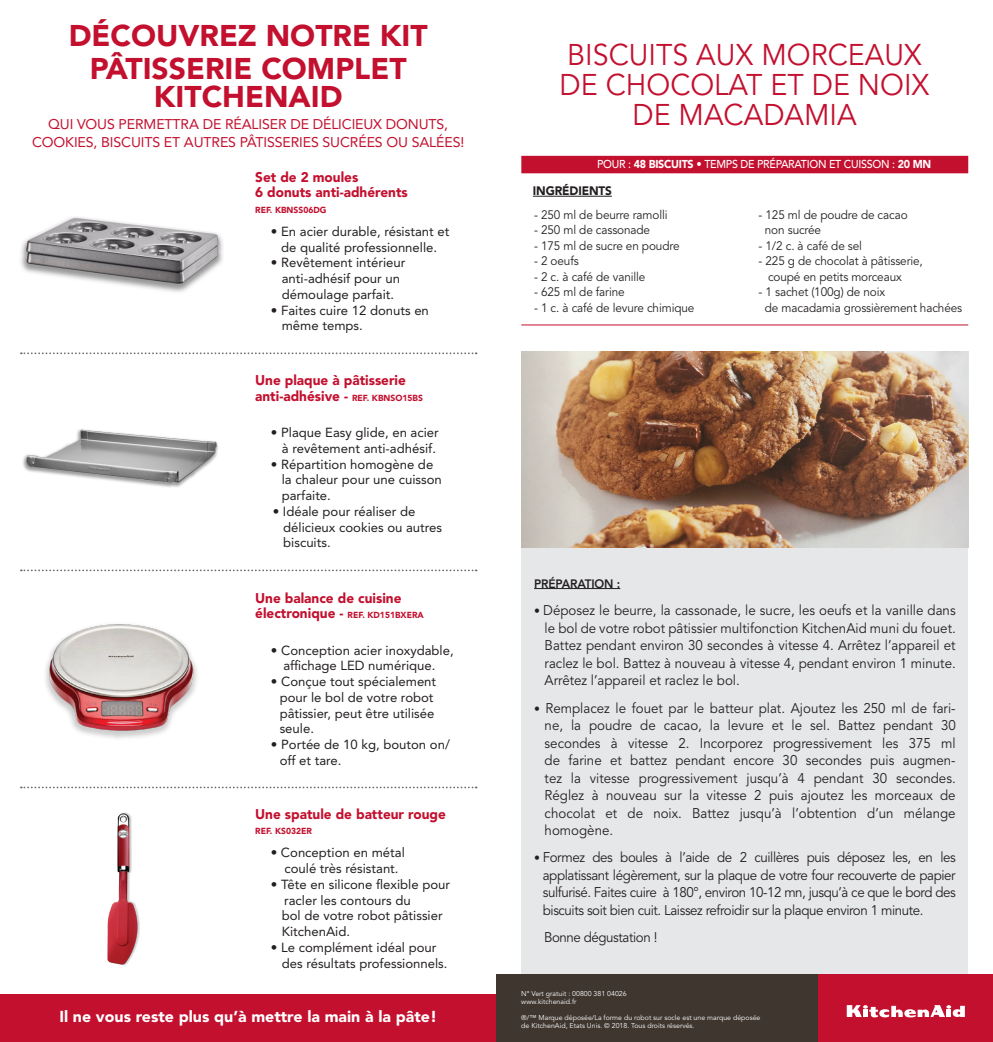
<style>
.page{position:relative;width:993px;height:1042px;background:#fff}
.page>*{position:absolute;margin:0;border:0;box-sizing:border-box;transform-origin:0 0}
.t1{font:29.75px/29.8px "Avenir LT Std";color:#c3102f;text-align:center;scale:.96 1}
.t2{font:900 29.75px/32.9px "Avenir LT Std";color:#c3102f;text-align:center}
.t3{font:900 15.75px "Avenir LT Std";color:#fff}
.t4{font:14px/17.5px "Avenir LT Std";color:#231f20;text-align:justify;scale:.95 1}
.t5{font:900 14px/15.8px "Avenir LT Std";color:#c3102f}
.t6{font:14px/17.5px "Avenir LT Std";letter-spacing:-.01em;color:#c3102f;text-align:center}
.t7{font:14px "Avenir LT Std";letter-spacing:-.03em;color:#231f20;scale:.95 1}
.t8{font:13.12px/15.8px "Avenir LT Std";color:#231f20}
.t9{font:12.25px/15.4px "Avenir LT Std";letter-spacing:-.01em;color:#231f20;scale:.96 1}
.t10{font:800 12.25px "Avenir";letter-spacing:-.01em;color:#231f20;scale:.96 1}
.t11{font:900 12.25px "Avenir LT Std";letter-spacing:-.01em;color:#231f20;scale:.96 1}
.t12{font:500 11.38px "Avenir LT Std";letter-spacing:-.025em;color:#fff;scale:.94 1}
.t13{font:900 8.75px "Avenir LT Std";color:#c3102f}
.t14{font:7px/7.9px "Avenir LT Std";color:#fff}
.s1{font-weight:900}
.s2{font-size:8.75px}
.s3{font-size:14px}
.s4{font-size:12.25px}
</style>
<div class="page">
<img style="left:21px;top:217px;width:202px;height:75px">
<img style="left:23px;top:429px;width:196px;height:59px">
<img style="left:107px;top:812px;width:33px;height:154px">
<div style="left:0;top:994px;width:496px;height:48px;background:#c3102f"></div>
<svg style="left:21px;top:352px;width:455px;height:2px"></svg>
<svg style="left:21px;top:569px;width:455px;height:2px"></svg>
<svg style="left:21px;top:786px;width:455px;height:2px"></svg>
<img style="left:45px;top:624px;width:152px;height:115px">
<div style="left:521px;top:535px;width:446px;height:476px;background:#e6e7e9"></div>
<div style="left:496px;top:975px;width:322px;height:67px;background:#3f3630"></div>
<div style="left:818px;top:975px;width:174px;height:67px;background:#c3102f"></div>
<svg style="left:846px;top:1005px;width:118px;height:12px"></svg>
<hr style="left:534px;top:588px;width:86px;height:1px;background:#231f20">
<hr style="left:532px;top:196px;width:79px;height:1px;background:#231f20">
<div style="left:521px;top:156px;width:446px;height:17px;background:#c3102f"></div>
<hr style="left:521px;top:325px;width:446px;height:1px;background:#c3102f">
<img style="left:521px;top:351px;width:446px;height:197px">
<p class="t2" style="left:69px;top:19px;width:360px">DÉCOUVREZ NOTRE KIT<br>PÂTISSERIE COMPLET</p>
<p class="t2" style="left:154px;top:80px;width:190px">KITCHENAID</p>
<p class="t6" style="left:32px;top:116px;width:433px">QUI VOUS PERMETTRA DE RÉALISER DE DÉLICIEUX DONUTS,<br>COOKIES, BISCUITS ET AUTRES PÂTISSERIES SUCRÉES OU SALÉES!</p>
<p class="t5" style="left:255px;top:169px;width:154px">Set de 2 moules<br>6 donuts anti-adhérents</p>
<p class="t13" style="left:255px;top:204px;width:73px">REF. KBNSS06DG</p>
<p class="t8" style="left:271px;top:224px;width:180px;text-align:center"><span class="s1">•</span> En acier durable, résistant et de qualité professionnelle.</p>
<p class="t8" style="left:271px;top:255px;width:136px;text-align:center"><span class="s1">•</span> Revêtement intérieur anti-adhésif pour un démoulage parfait.</p>
<p class="t8" style="left:282px;top:302px;width:149px;text-indent:-11px"><span class="s1">•</span> Faites cuire 12 donuts en même temps.</p>
<p class="t5" style="left:255px;top:372px;width:169px">Une plaque à pâtisserie anti-adhésive - <span class="s2">REF. KBNSO15BS</span></p>
<p class="t8" style="left:271px;top:425px;width:169px;text-align:right"><span class="s1">•</span> Plaque Easy glide, en acier à revêtement anti-adhésif.</p>
<p class="t8" style="left:282px;top:456px;width:162px;text-indent:-11px"><span class="s1">•</span> Répartition homogène de la chaleur pour une cuisson parfaite.</p>
<p class="t8" style="left:283px;top:503px;width:160px;text-indent:-10px"><span class="s1">•</span> Idéale pour réaliser de délicieux cookies ou autres biscuits.</p>
<p class="t5" style="left:255px;top:590px;width:148px">Une balance de cuisine</p>
<p class="t13" style="left:255px;top:610px;width:170px"><span class="s3">électronique -</span> REF. KD151BXERA</p>
<p class="t8" style="left:271px;top:642px;width:184px;text-align:center"><span class="s1">•</span> Conception acier inoxydable, affichage LED numérique.</p>
<p class="t8" style="left:279px;top:674px;width:158px;text-indent:-9px"><span class="s1">•</span> Conçue tout spécialement pour le bol de votre robot pâtissier, peut être utilisée seule.</p>
<p class="t8" style="left:279px;top:737px;width:172px;text-indent:-9px"><span class="s1">•</span> Portée de 10 kg, bouton on/ off et tare.</p>
<p class="t5" style="left:255px;top:806px;width:192px">Une spatule de batteur rouge</p>
<p class="t13" style="left:255px;top:825px;width:58px">REF. KS032ER</p>
<p class="t8" style="left:271px;top:844px;width:136px;text-align:center"><span class="s1">•</span> Conception en métal coulé très résistant.</p>
<p class="t8" style="left:282px;top:876px;width:170px;text-indent:-11px"><span class="s1">•</span> Tête en silicone flexible pour racler les contours du<br>bol de votre robot pâtissier<br>KitchenAid.</p>
<p class="t8" style="left:282px;top:939px;width:167px;text-indent:-11px"><span class="s1">•</span> Le complément idéal pour des résultats professionnels.</p>
<p class="t3" style="left:59px;top:1006px;width:379px">Il ne vous reste plus qu’à mettre la main à la pâte!</p>
<p class="t1" style="left:559px;top:41px;width:387px">BISCUITS AUX MORCEAUX<br>DE CHOCOLAT ET DE NOIX<br>DE MACADAMIA</p>
<p class="t12" style="left:597px;top:157px;width:357px">POUR : <span class="s1">48 BISCUITS •</span> TEMPS DE PRÉPARATION ET CUISSON : <span class="s1">20 MN</span></p>
<p class="t11" style="left:532px;top:183px;width:84px">INGRÉDIENTS</p>
<p class="t9" style="left:534px;top:207px;width:140px">- 250 ml de beurre ramolli</p>
<p class="t9" style="left:534px;top:223px;width:122px">- 250 ml de cassonade</p>
<p class="t9" style="left:534px;top:238px;width:153px">- 175 ml de sucre en poudre</p>
<p class="t9" style="left:534px;top:254px;width:48px">- 2 oeufs</p>
<p class="t9" style="left:534px;top:269px;width:117px">- 2 c. à café de vanille</p>
<p class="t9" style="left:534px;top:285px;width:96px">- 625 ml de farine</p>
<p class="t9" style="left:534px;top:300px;width:168px">- 1 c. à café de levure chimique</p>
<p class="t9" style="left:764px;top:207px;width:150px;text-indent:-6px">- 125 ml de poudre de cacao non sucrée</p>
<p class="t9" style="left:758px;top:238px;width:109px">- 1/2 c. à café de sel</p>
<p class="t9" style="left:767px;top:254px;width:163px;text-indent:-9px">- 225 g de chocolat à pâtisserie, coupé en petits morceaux</p>
<p class="t9" style="left:764px;top:285px;width:207px;text-indent:-6px">- 1 sachet (100g) de noix<br>de macadamia grossièrement hachées</p>
<p class="t10" style="left:534px;top:574px;width:91px">PRÉPARATION :</p>
<p class="t4" style="left:544px;top:602px;width:434px;text-indent:-10px"><span class="s4">•</span> Déposez le beurre, la cassonade, le sucre, les oeufs et la vanille dans le bol de votre robot pâtissier multifonction KitchenAid muni du fouet.<br>Battez pendant environ 30 secondes à vitesse 4. Arrêtez l’appareil et raclez le bol. Battez à nouveau à vitesse 4, pendant environ 1 minute.<br>Arrêtez l’appareil et raclez le bol.</p>
<p class="t4" style="left:544px;top:699px;width:434px;text-indent:-10px"><span class="s4">•</span> Remplacez le fouet par le batteur plat. Ajoutez les 250 ml de fari&shy;ne, la poudre de cacao, la levure et le sel. Battez pendant 30 secondes à vitesse 2. Incorporez progressivement les 375 ml de farine et battez pendant encore 30 secondes puis augmen&shy;tez la vitesse progressivement jusqu’à 4 pendant 30 secondes.<br>Réglez à nouveau sur la vitesse 2 puis ajoutez les morceaux de chocolat et de noix. Battez jusqu’à l’obtention d’un mélange homogène.</p>
<p class="t4" style="left:542px;top:849px;width:436px;text-indent:-9px"><span class="s4">•</span> Formez des boules à l’aide de 2 cuillères puis déposez les, en les applatissant légèrement, sur la plaque de votre four recouverte de papier sulfurisé. Faites cuire à 180°, environ 10-12 mn, jusqu’à ce que le bord des biscuits soit bien cuit. Laissez refroidir sur la plaque environ 1 minute.</p>
<p class="t7" style="left:544px;top:929px;width:121px">Bonne dégustation !</p>
<p class="t14" style="left:521px;top:990px;width:107px">N° Vert gratuit : 00800 381 04026 www.kitchenaid.fr</p>
<p class="t14" style="left:521px;top:1013px;width:240px">®/™ Marque déposée/La forme du robot sur socle est une marque déposée de KitchenAid, Etats Unis. © 2018. Tous droits réservés.</p>
</div>
